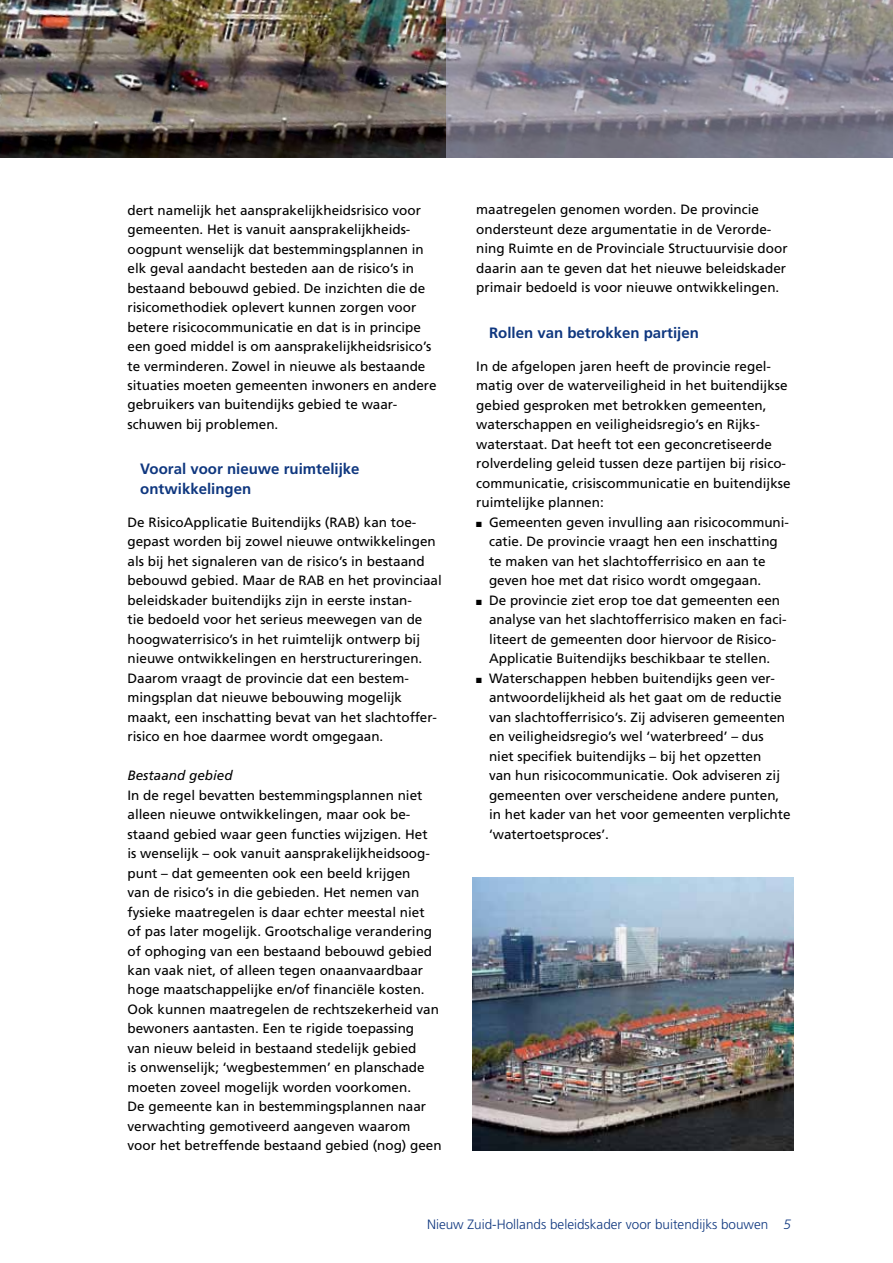
<style>
.page{position:relative;width:893px;height:1263px;background:#fff}
.page>*{position:absolute;margin:0;border:0;box-sizing:border-box;transform-origin:0 0}
.t1{font:700 15px/19.5px "Frutiger LT Std";color:#0f377f}
.t2{font:13.5px/19.5px "Frutiger LT Std";color:#000}
.t3{font:300 13.5px "Frutiger LT Std";color:#0f377f}
.t4{font:italic 13.5px "Frutiger LT Std";color:#000}
.s1{font-style:italic}
</style>
<div class="page">
<img style="left:472px;top:878px;width:321px;height:273px">
<img style="left:1px;top:0;width:445px;height:158px">
<hr style="left:0;top:0;width:1px;height:158px;background:#c0c2de">
<svg style="left:446px;top:0;width:447px;height:158px"></svg>
<p class="t2" style="left:128px;top:200px;width:311px">dert namelijk het aansprakelijkheidsrisico voor gemeenten. Het is vanuit aansprakelijkheids&shy;oogpunt wenselijk dat bestemmingsplannen in elk geval aandacht besteden aan de risico’s in bestaand bebouwd gebied. De inzichten die de risicomethodiek oplevert kunnen zorgen voor betere risicocommunicatie en dat is in principe een goed middel is om aansprakelijkheidsrisico’s te verminderen. Zowel in nieuwe als bestaande situaties moeten gemeenten inwoners en andere gebruikers van buitendijks gebied te waar&shy;schuwen bij problemen.</p>
<p class="t1" style="left:140px;top:459px;width:221px">Vooral voor nieuwe ruimtelijke ontwikkelingen</p>
<p class="t2" style="left:128px;top:512px;width:316px">De RisicoApplicatie Buitendijks (RAB) kan toe&shy;gepast worden bij zowel nieuwe ontwikkelingen als bij het signaleren van de risico’s in bestaand bebouwd gebied. Maar de RAB en het provinciaal beleidskader buitendijks zijn in eerste instan-<br>tie bedoeld voor het serieus meewegen van de hoogwaterrisico’s in het ruimtelijk ontwerp bij nieuwe ontwikkelingen en herstructureringen.<br>Daarom vraagt de provincie dat een bestem&shy;mingsplan dat nieuwe bebouwing mogelijk maakt, een inschatting bevat van het slachtoffer&shy;risico en hoe daarmee wordt omgegaan.</p>
<p class="t4" style="left:128px;top:767px;width:107px">Bestaand gebied</p>
<p class="t2" style="left:128px;top:785px;width:316px">In de regel bevatten bestemmingsplannen niet alleen nieuwe ontwikkelingen, maar ook be&shy;staand gebied waar geen functies wijzigen. Het<br>is wenselijk – ook vanuit aansprakelijkheidsoog&shy;punt – dat gemeenten ook een beeld krijgen<br>van de risico’s in die gebieden. Het nemen van fysieke maatregelen is daar echter meestal niet<br>of pas later mogelijk. Grootschalige verandering of ophoging van een bestaand bebouwd gebied kan vaak niet, of alleen tegen onaanvaardbaar hoge maatschappelijke en/of financiële kosten.<br>Ook kunnen maatregelen de rechtszekerheid van bewoners aantasten. Een te rigide toepassing<br>van nieuw beleid in bestaand stedelijk gebied<br>is onwenselijk; ‘wegbestemmen’ en planschade moeten zoveel mogelijk worden voorkomen.<br>De gemeente kan in bestemmingsplannen naar verwachting gemotiveerd aangeven waarom voor het betreffende bestaand gebied (nog) geen</p>
<p class="t2" style="left:476px;top:200px;width:313px">maatregelen genomen worden. De provincie ondersteunt deze argumentatie in de Verorde&shy;ning Ruimte en de Provinciale Structuurvisie door daarin aan te geven dat het nieuwe beleidskader primair bedoeld is voor nieuwe ontwikkelingen.</p>
<p class="t1" style="left:489px;top:323px;width:211px">Rollen van betrokken partijen</p>
<p class="t2" style="left:476px;top:356px;width:316px">In de afgelopen jaren heeft de provincie regel&shy;matig over de waterveiligheid in het buitendijkse gebied gesproken met betrokken gemeenten, waterschappen en veiligheidsregio’s en Rijks&shy;waterstaat. Dat heeft tot een geconcretiseerde rolverdeling geleid tussen deze partijen bij risico&shy;communicatie, crisiscommunicatie en buitendijkse ruimtelijke plannen:</p>
<p class="t2" style="left:489px;top:512px;width:302px;text-indent:-13px">■ Gemeenten geven invulling aan risicocommuni&shy;catie. De provincie vraagt hen een inschatting te maken van het slachtofferrisico en aan te geven hoe met dat risico wordt omgegaan.</p>
<p class="t2" style="left:489px;top:590px;width:299px;text-indent:-13px">■ De provincie ziet erop toe dat gemeenten een analyse van het slachtofferrisico maken en faci&shy;liteert de gemeenten door hiervoor de Risico-Applicatie Buitendijks beschikbaar te stellen.</p>
<p class="t2" style="left:489px;top:668px;width:303px;text-indent:-13px">■ Waterschappen hebben buitendijks geen ver&shy;antwoordelijkheid als het gaat om de reductie van slachtofferrisico’s. Zij adviseren gemeenten en veiligheidsregio’s wel ‘waterbreed’ – dus niet specifiek buitendijks – bij het opzetten<br>van hun risicocommunicatie. Ook adviseren zij gemeenten over verscheidene andere punten, in het kader van het voor gemeenten verplichte ‘watertoetsproces’.</p>
<p class="t3" style="left:427px;top:1216px;width:365px">Nieuw Zuid-Hollands beleidskader voor buitendijks bouwen <span class="s1">5</span></p>
</div>
